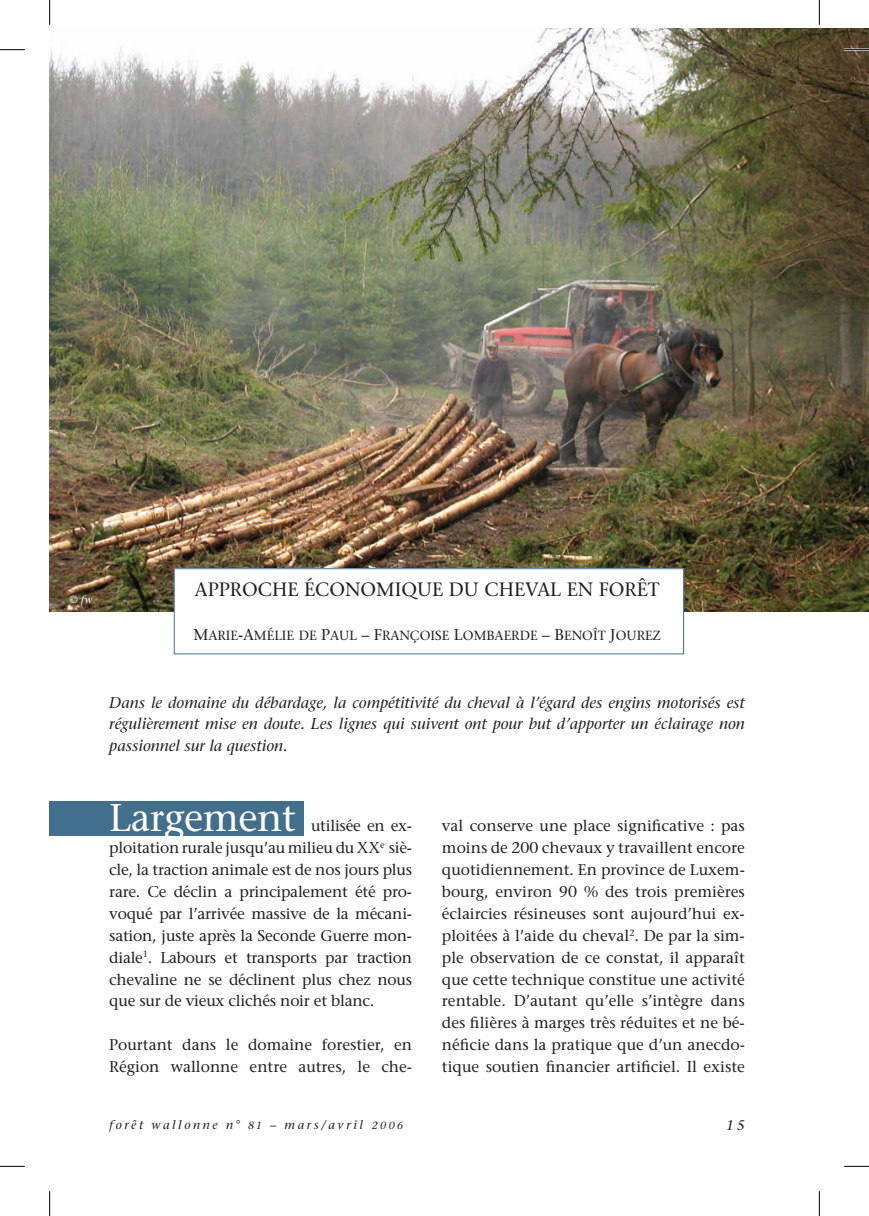
<style>
.page{position:relative;width:869px;height:1216px;background:#fff}
.page>*{position:absolute;margin:0;border:0;box-sizing:border-box;transform-origin:0 0}
.t1{font:38.5px "Stone Serif";letter-spacing:-.015em;color:#fff}
.t2{font:19.25px "Stone Serif";color:#231f20}
.t3{font:15.58px/21.9px "Stone Serif";color:#231f20;text-align:justify}
.t4{font:italic 15.58px/21.9px "Stone Serif";color:#231f20;text-align:justify}
.t5{font:italic 14px "Stone Serif";color:#231f20}
.t6{font:13.3px "Stone Serif";color:#231f20}
.t7{font:italic 12.25px "Stone Serif";letter-spacing:.215em;color:#231f20}
.t8{font:italic 10.5px "Stone Serif";color:#fff}
.s1{font-size:15.58px}
.s2{font-size:10.5px}
</style>
<div class="page">
<img style="left:50px;top:29px;width:818px;height:582px">
<div style="left:50px;top:800px;width:254px;height:35px;background:#426f8c"></div>
<div style="left:174px;top:568px;width:509px;height:86px;background:#fff"></div>
<div style="left:174px;top:568px;width:509px;height:86px;border:1px solid #426f8c"></div>
<hr style="left:843px;top:49px;width:25px;height:2px;background:#fff">
<svg style="left:0;top:49px;width:25px;height:1px"></svg>
<svg style="left:843px;top:49px;width:25px;height:1px"></svg>
<svg style="left:0;top:1165px;width:25px;height:1px"></svg>
<svg style="left:844px;top:1165px;width:24px;height:1px"></svg>
<svg style="left:49px;top:0;width:1px;height:25px"></svg>
<svg style="left:49px;top:1191px;width:1px;height:24px"></svg>
<svg style="left:818px;top:0;width:1px;height:25px"></svg>
<svg style="left:818px;top:1191px;width:1px;height:24px"></svg>
<p class="t8" style="left:69px;top:595px;width:25px">© fw</p>
<p class="t2" style="left:194px;top:582px;width:466px">APPROCHE ÉCONOMIQUE DU CHEVAL EN FORÊT</p>
<p class="t6" style="left:193px;top:630px;width:468px"><span class="s1">M</span>ARIE<span class="s1">-A</span>MÉLIE DE <span class="s1">P</span>AUL <span class="s1">– F</span>RANÇOISE <span class="s1">L</span>OMBAERDE <span class="s1">– B</span>ENOÎT <span class="s1">J</span>OUREZ</p>
<p class="t4" style="left:109px;top:692px;width:636px">Dans le domaine du débardage, la compétitivité du cheval à l’égard des engins motorisés est régulièrement mise en doute. Les lignes qui suivent ont pour but d’apporter un éclairage non passionnel sur la question.</p>
<p class="t1" style="left:109px;top:803px;width:188px">Largement</p>
<p class="t3" style="left:109px;top:816px;width:304px;text-indent:202px">utilisée en ex&shy;ploitation rurale jusqu’au milieu du XX<sup>e</sup> siè&shy;cle, la traction animale est de nos jours plus rare. Ce déclin a principalement été pro&shy;voqué par l’arrivée massive de la mécani&shy;sation, juste après la Seconde Guerre mon&shy;diale<sup>1</sup>. Labours et transports par traction chevaline ne se déclinent plus chez nous que sur de vieux clichés noir et blanc.</p>
<p class="t3" style="left:109px;top:1035px;width:304px">Pourtant dans le domaine forestier, en<br>Région wallonne entre autres, le che-</p>
<p class="t3" style="left:441px;top:816px;width:304px">val conserve une place significative : pas moins de 200 chevaux y travaillent encore quotidiennement. En province de Luxem&shy;bourg, environ 90 % des trois premières éclaircies résineuses sont aujourd’hui ex&shy;ploitées à l’aide du cheval<sup>2</sup>. De par la sim&shy;ple observation de ce constat, il apparaît que cette technique constitue une activité rentable. D’autant qu’elle s’intègre dans des filières à marges très réduites et ne bé&shy;néficie dans la pratique que d’un anecdo&shy;tique soutien financier artificiel. Il existe</p>
<p class="t7" style="left:109px;top:1119px;width:295px">forêt wallonne n° <span class="s2">81</span> – mars/avril <span class="s2">2006</span></p>
<p class="t5" style="left:725px;top:1119px;width:20px">15</p>
</div>
